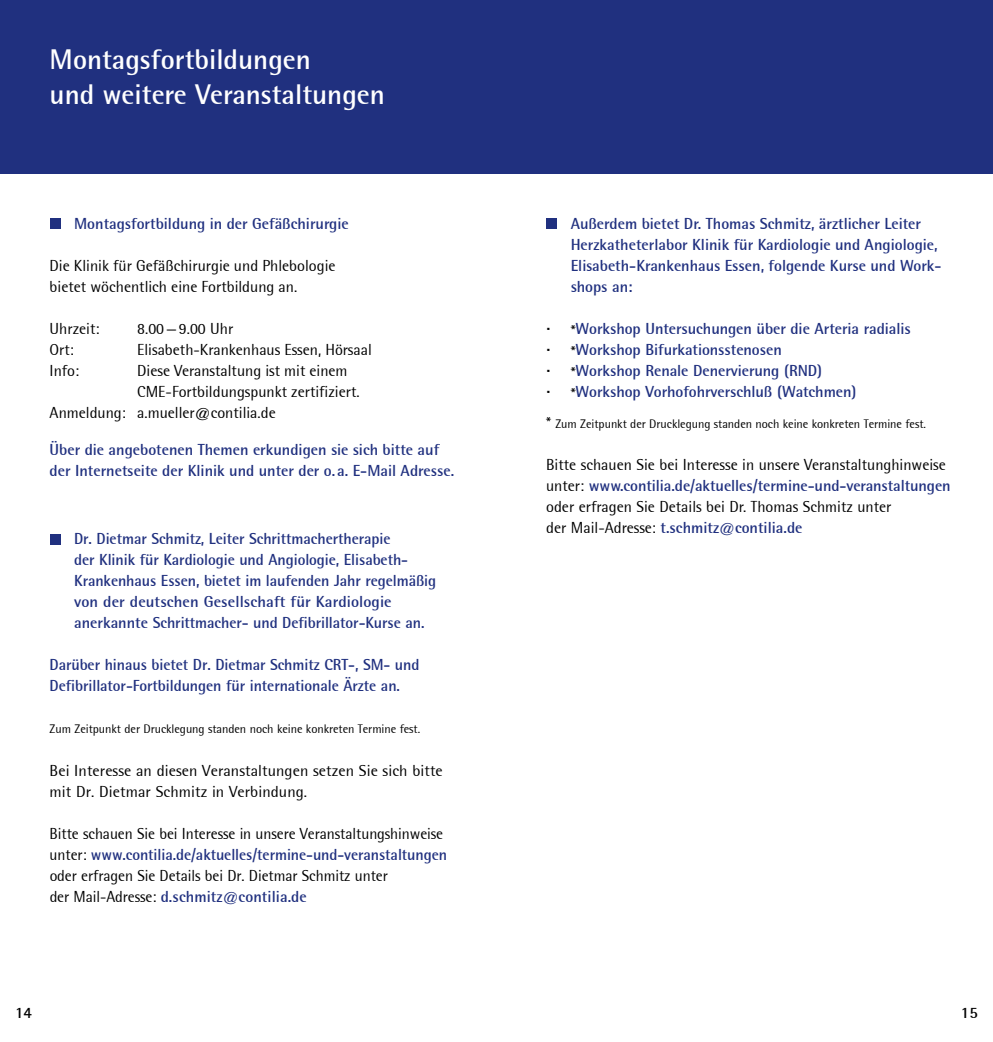
<style>
.page{position:relative;width:993px;height:1042px;background:#fff}
.page>*{position:absolute;margin:0;border:0;box-sizing:border-box;transform-origin:0 0}
.t1{font:700 28px/35px "Rotis Semi Sans";color:#fff}
.t2{font:700 15.75px/21px "Rotis Semi Sans";letter-spacing:-.005em;color:#20307f}
.t3{font:15.75px/21px "Rotis Semi Sans";color:#000}
.t4{font:700 15.75px "Rotis Semi Sans";color:#000}
.t5{font:12.25px "Rotis Semi Sans";letter-spacing:-.005em;color:#000}
.s1{font-weight:700;color:#20307f}
.s2{font-weight:400;font-size:22.75px;color:#000}
.s3{font-weight:400;color:#000}
.s4{font-size:15.75px}
</style>
<div class="page">
<div style="left:0;top:0;width:992px;height:174px;background:#20307f"></div>
<div style="left:50px;top:219px;width:10px;height:10px;background:#20307f"></div>
<div style="left:50px;top:534px;width:10px;height:10px;background:#20307f"></div>
<div style="left:546px;top:219px;width:10px;height:10px;background:#20307f"></div>
<h1 class="t1" style="left:50px;top:42px;width:337px">Montagsfortbildungen<br>und weitere Veranstaltungen</h1>
<p class="t2" style="left:74px;top:213px;width:276px">Montagsfortbildung in der Gefäßchirurgie</p>
<p class="t3" style="left:50px;top:255px;width:287px">Die Klinik für Gefäßchirurgie und Phlebologie bietet wöchentlich eine Fortbildung an.</p>
<p class="t3" style="left:50px;top:318px;width:51px">Uhrzeit:</p>
<p class="t3" style="left:137px;top:318px;width:98px">8.00—9.00 Uhr</p>
<p class="t3" style="left:50px;top:339px;width:26px">Ort:</p>
<p class="t3" style="left:137px;top:339px;width:236px">Elisabeth-Krankenhaus Essen, Hörsaal</p>
<p class="t3" style="left:50px;top:360px;width:31px">Info:</p>
<p class="t3" style="left:137px;top:360px;width:212px">Diese Veranstaltung ist mit einem</p>
<p class="t3" style="left:137px;top:381px;width:224px">CME-Fortbildungspunkt zertifiziert.</p>
<p class="t3" style="left:50px;top:402px;width:227px">Anmeldung: a.mueller@contilia.de</p>
<p class="t2" style="left:50px;top:439px;width:406px">Über die angebotenen Themen erkundigen sie sich bitte auf der Internetseite der Klinik und unter der o. a. E-Mail Adresse.</p>
<p class="t2" style="left:74px;top:528px;width:363px">Dr. Dietmar Schmitz, Leiter Schrittmachertherapie<br>der Klinik für Kardiologie und Angiologie, Elisabeth-Krankenhaus Essen, bietet im laufenden Jahr regelmäßig von der deutschen Gesellschaft für Kardiologie anerkannte Schrittmacher- und Defibrillator-Kurse an.</p>
<p class="t2" style="left:50px;top:654px;width:371px">Darüber hinaus bietet Dr. Dietmar Schmitz CRT-, SM- und<br>Defibrillator-Fortbildungen für internationale Ärzte an.</p>
<p class="t5" style="left:50px;top:722px;width:372px">Zum Zeitpunkt der Drucklegung standen noch keine konkreten Termine fest.</p>
<p class="t3" style="left:50px;top:759px;width:394px">Bei Interesse an diesen Veranstaltungen setzen Sie sich bitte mit Dr. Dietmar Schmitz in Verbindung.</p>
<p class="t3" style="left:50px;top:822px;width:399px">Bitte schauen Sie bei Interesse in unsere Veranstaltungshinweise unter: <span class="s1">www.contilia.de/aktuelles/termine-und-veranstaltungen </span>oder erfragen Sie Details bei Dr. Dietmar Schmitz unter<br>der Mail-Adresse: <span class="s1">d.schmitz@contilia.de</span></p>
<p class="t4" style="left:15px;top:1003px;width:18px">14</p>
<p class="t2" style="left:570px;top:213px;width:372px">Außerdem bietet Dr. Thomas Schmitz, ärztlicher Leiter Herzkatheterlabor Klinik für Kardiologie und Angiologie, Elisabeth-Krankenhaus Essen, folgende Kurse und Work&shy;shops an:</p>
<p class="t2" style="left:546px;top:318px;width:366px"><span class="s2">·</span> <span class="s3">*</span>Workshop Untersuchungen über die Arteria radialis <span class="s2">·</span> <span class="s3">*</span>Workshop Bifurkationsstenosen<br><span class="s2">·</span> <span class="s3">*</span>Workshop Renale Denervierung (RND)<br><span class="s2">·</span> <span class="s3">*</span>Workshop Vorhofohrverschluß (Watchmen)</p>
<p class="t5" style="left:546px;top:417px;width:381px"><span class="s4">*</span> Zum Zeitpunkt der Drucklegung standen noch keine konkreten Termine fest.</p>
<p class="t3" style="left:546px;top:454px;width:406px">Bitte schauen Sie bei Interesse in unsere Veranstaltunghinweise unter: <span class="s1">www.contilia.de/aktuelles/termine-und-veranstaltungen </span>oder erfragen Sie Details bei Dr. Thomas Schmitz unter<br>der Mail-Adresse: <span class="s1">t.schmitz@contilia.de</span></p>
<p class="t4" style="left:960px;top:1003px;width:18px">15</p>
</div>
